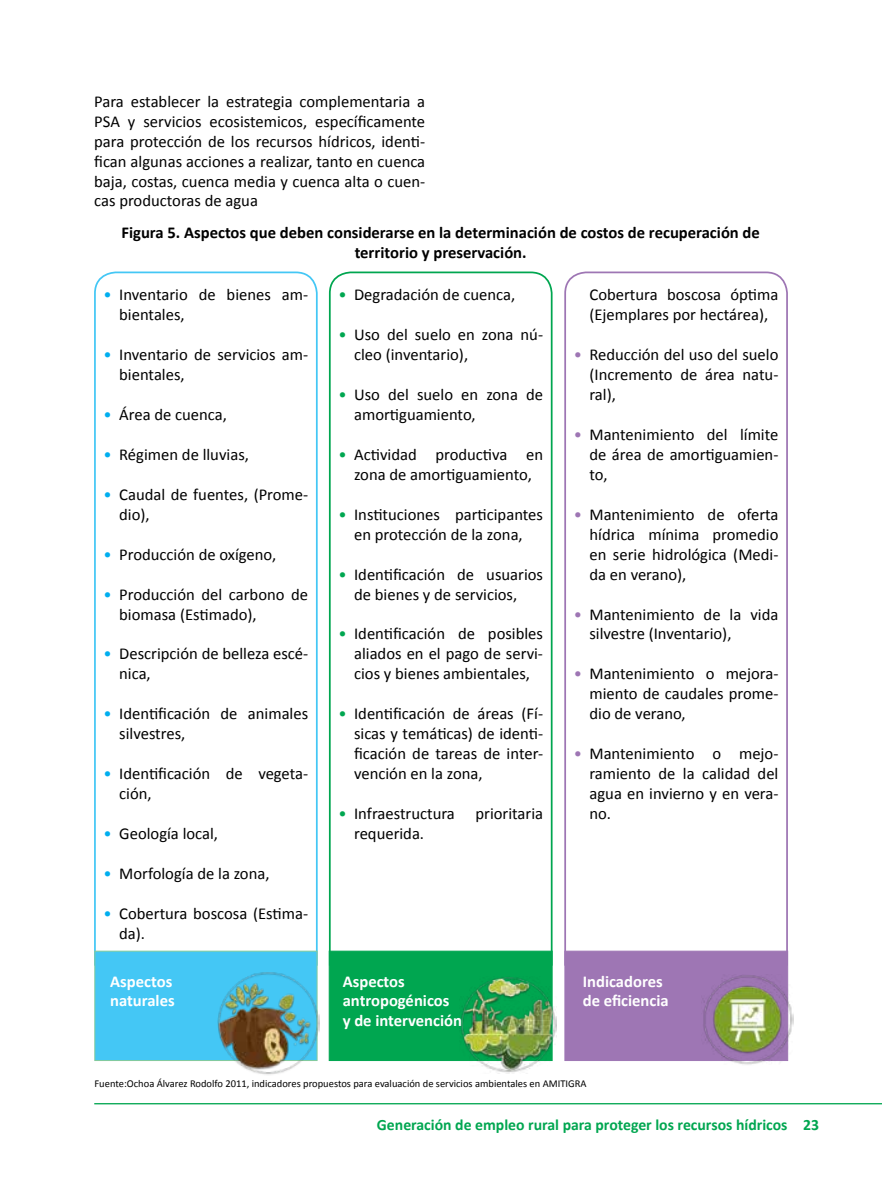
<style>
.page{position:relative;width:882px;height:1197px;background:#fff}
.page>*{position:absolute;margin:0;border:0;box-sizing:border-box;transform-origin:0 0}
.t1{font:16.62px/19.9px "Calibri";color:#000}
.t2{font:700 16.62px/19.9px "Calibri";color:#000;text-align:center}
.t3{font:700 16.62px/19.9px "Calibri";color:#fff}
.t4{font:700 15.75px "Calibri";color:#00a650}
.t5{font:10.5px "Calibri";color:#000}
.s1{color:#00aeef}
.s2{color:#00a650}
.s3{color:#fff}
.s4{color:#9e76b4}
</style>
<div class="page">
<hr style="left:94px;top:1103px;width:788px;height:1px;background:#00a650">
<svg style="left:94px;top:271px;width:224px;height:680px"></svg>
<svg style="left:328px;top:271px;width:225px;height:696px"></svg>
<svg style="left:564px;top:271px;width:225px;height:696px"></svg>
<div style="left:94px;top:951px;width:224px;height:110px;background:#44c7f5;border:1px solid #82ca9c"></div>
<div style="left:329px;top:951px;width:224px;height:110px;background:#00a650;border:1px solid #00a650"></div>
<div style="left:564px;top:951px;width:224px;height:110px;background:#9e76b4;border:1px solid #9e76b4"></div>
<img style="left:460px;top:977px;width:97px;height:96px">
<img style="left:216px;top:972px;width:103px;height:103px">
<img style="left:702px;top:974px;width:91px;height:91px">
<p class="t1" style="left:94px;top:91px;width:333px;text-align:justify">Para establecer la estrategia complementaria a PSA y servicios ecosistemicos, específicamente para protección de los recursos hídricos, identi&shy;fican algunas acciones a realizar, tanto en cuenca baja, costas, cuenca media y cuenca alta o cuen&shy;cas productoras de agua</p>
<p class="t2" style="left:121px;top:223px;width:640px">Figura 5. Aspectos que deben considerarse en la determinación de costos de recuperación de territorio y preservación.</p>
<p class="t1" style="left:119px;top:285px;width:190px;text-indent:-16px"><span class="s1">•</span> Inventario de bienes am&shy;bientales,</p>
<p class="t1" style="left:119px;top:345px;width:190px;text-indent:-16px"><span class="s1">•</span> Inventario de servicios am&shy;bientales,</p>
<p class="t1" style="left:104px;top:405px;width:125px"><span class="s1">•</span> Área de cuenca,</p>
<p class="t1" style="left:104px;top:444px;width:147px"><span class="s1">•</span> Régimen de lluvias,</p>
<p class="t1" style="left:119px;top:484px;width:191px;text-indent:-16px"><span class="s1">•</span> Caudal de fuentes, (Prome&shy;dio),</p>
<p class="t1" style="left:104px;top:544px;width:174px"><span class="s1">•</span> Producción de oxígeno,</p>
<p class="t1" style="left:119px;top:584px;width:191px;text-indent:-16px"><span class="s1">•</span> Producción del carbono de biomasa (Estimado),</p>
<p class="t1" style="left:119px;top:644px;width:190px;text-indent:-16px"><span class="s1">•</span> Descripción de belleza escé&shy;nica,</p>
<p class="t1" style="left:119px;top:704px;width:190px;text-indent:-16px"><span class="s1">•</span> Identificación de animales silvestres,</p>
<p class="t1" style="left:119px;top:764px;width:190px;text-indent:-16px"><span class="s1">•</span> Identificación de vegeta&shy;ción,</p>
<p class="t1" style="left:104px;top:824px;width:116px"><span class="s1">•</span> Geología local,</p>
<p class="t1" style="left:104px;top:863px;width:168px"><span class="s1">•</span> Morfología de la zona,</p>
<p class="t1" style="left:119px;top:903px;width:190px;text-indent:-16px"><span class="s1">•</span> Cobertura boscosa (Estima&shy;da).</p>
<p class="t1" style="left:338px;top:285px;width:178px"><span class="s2">•</span> Degradación de cuenca,</p>
<p class="t1" style="left:354px;top:325px;width:190px;text-indent:-16px"><span class="s2">•</span> Uso del suelo en zona nú&shy;cleo (inventario),</p>
<p class="t1" style="left:354px;top:385px;width:191px;text-indent:-16px"><span class="s2">•</span> Uso del suelo en zona de amortiguamiento,</p>
<p class="t1" style="left:338px;top:444px;width:206px;text-align:center"><span class="s2">•</span> Actividad productiva en zona de amortiguamiento,</p>
<p class="t1" style="left:338px;top:504px;width:206px;text-align:center"><span class="s2">•</span> Instituciones participantes en protección de la zona,</p>
<p class="t1" style="left:354px;top:564px;width:190px;text-indent:-16px"><span class="s2">•</span> Identificación de usuarios de bienes y de servicios,</p>
<p class="t1" style="left:354px;top:624px;width:190px;text-align:justify;text-indent:-16px"><span class="s2">•</span> Identificación de posibles aliados en el pago de servi&shy;cios y bienes ambientales,</p>
<p class="t1" style="left:354px;top:704px;width:190px;text-align:justify;text-indent:-16px"><span class="s2">•</span> Identificación de áreas (Fí&shy;sicas y temáticas) de identi&shy;ficación de tareas de inter&shy;vención en la zona,</p>
<p class="t1" style="left:354px;top:804px;width:190px;text-indent:-16px"><span class="s2">•</span> Infraestructura prioritaria requerida.</p>
<p class="t1" style="left:574px;top:285px;width:206px;text-align:center"><span class="s3">•</span> Cobertura boscosa óptima (Ejemplares por hectárea),</p>
<p class="t1" style="left:589px;top:345px;width:190px;text-align:justify;text-indent:-16px"><span class="s4">•</span> Reducción del uso del suelo (Incremento de área natu&shy;ral),</p>
<p class="t1" style="left:589px;top:425px;width:191px;text-align:justify;text-indent:-16px"><span class="s4">•</span> Mantenimiento del límite de área de amortiguamien&shy;to,</p>
<p class="t1" style="left:589px;top:504px;width:190px;text-align:justify;text-indent:-16px"><span class="s4">•</span> Mantenimiento de oferta hídrica mínima promedio en serie hidrológica (Medi&shy;da en verano),</p>
<p class="t1" style="left:589px;top:604px;width:190px;text-indent:-16px"><span class="s4">•</span> Mantenimiento de la vida silvestre (Inventario),</p>
<p class="t1" style="left:589px;top:664px;width:190px;text-align:justify;text-indent:-16px"><span class="s4">•</span> Mantenimiento o mejora&shy;miento de caudales prome&shy;dio de verano,</p>
<p class="t1" style="left:589px;top:744px;width:190px;text-align:justify;text-indent:-16px"><span class="s4">•</span> Mantenimiento o mejo&shy;ramiento de la calidad del agua en invierno y en vera&shy;no.</p>
<p class="t3" style="left:110px;top:971px;width:66px">Aspectos naturales</p>
<p class="t3" style="left:343px;top:971px;width:121px">Aspectos antropogénicos<br>y de intervención</p>
<p class="t3" style="left:583px;top:971px;width:88px">Indicadores de eficiencia</p>
<p class="t5" style="left:94px;top:1077px;width:494px">Fuente:Ochoa Álvarez Rodolfo 2011, indicadores propuestos para evaluación de servicios ambientales en AMITIGRA</p>
<p class="t4" style="left:377px;top:1115px;width:444px">Generación de empleo rural para proteger los recursos hídricos 23</p>
</div>
